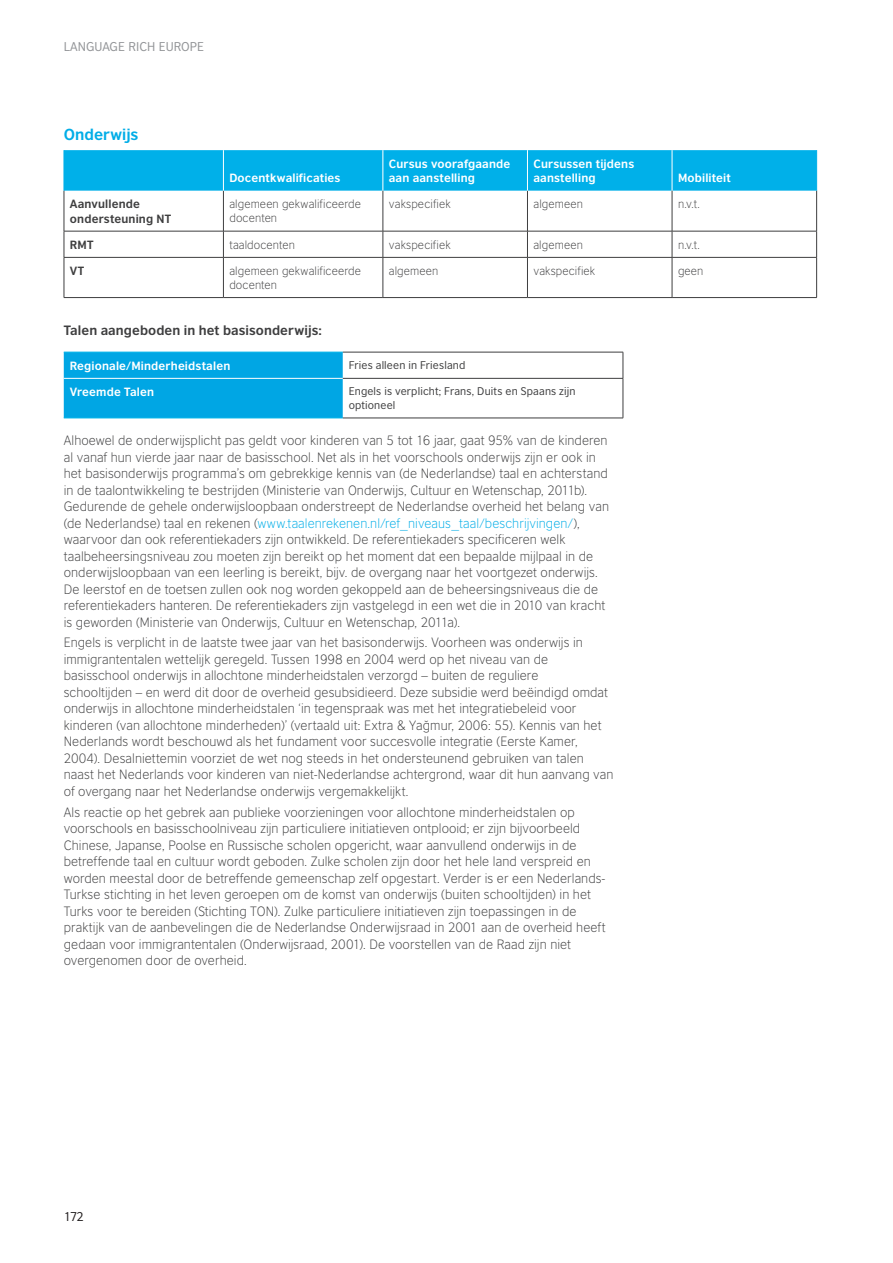
<style>
.page{position:relative;width:893px;height:1263px;background:#fff}
.page>*{position:absolute;margin:0;border:0;box-sizing:border-box;transform-origin:0 0}
.t1{font:700 15px "British Council Sans";letter-spacing:.005em;color:#00ade7}
.t2{font:300 12.75px/16.5px "British Council Sans";letter-spacing:.005em;color:#3e3e3f}
.t3{font:700 12.75px "British Council Sans";letter-spacing:.01em;color:#3e3e3f}
.t4{font:12px "British Council Sans";color:#939598}
.t5{font:12px "British Council Sans";color:#231f20}
.t6{font:300 11.25px/14.2px "British Council Sans";letter-spacing:.01em;color:#3e3e3f}
.t7{font:700 11.25px/14.2px "British Council Sans";letter-spacing:.01em;color:#fff}
.t8{font:700 11.25px/14.2px "British Council Sans";letter-spacing:.015em;color:#3e3e3f}
.t9{font:10.5px/14.2px "British Council Sans";letter-spacing:.015em;color:#3e3e3f}
.s1{color:#00ade7}
.s2{font-family:"British Council Sans CE"}
</style>
<div class="page">
<div style="left:65px;top:150px;width:751px;height:41px;background:#00b0e9"></div>
<hr style="left:527px;top:191px;width:1px;height:40px;background:#3e3e3f">
<hr style="left:672px;top:191px;width:1px;height:40px;background:#3e3e3f">
<hr style="left:816px;top:191px;width:1px;height:40px;background:#3e3e3f">
<hr style="left:383px;top:231px;width:144px;height:1px;background:#3e3e3f">
<hr style="left:527px;top:231px;width:145px;height:1px;background:#3e3e3f">
<svg style="left:527px;top:231px;width:1px;height:26px"></svg>
<hr style="left:672px;top:231px;width:145px;height:1px;background:#3e3e3f">
<svg style="left:672px;top:231px;width:1px;height:26px"></svg>
<svg style="left:816px;top:231px;width:1px;height:26px"></svg>
<hr style="left:383px;top:257px;width:144px;height:1px;background:#3e3e3f">
<hr style="left:527px;top:257px;width:145px;height:1px;background:#3e3e3f">
<hr style="left:527px;top:258px;width:1px;height:39px;background:#3e3e3f">
<hr style="left:672px;top:257px;width:145px;height:1px;background:#3e3e3f">
<hr style="left:672px;top:258px;width:1px;height:39px;background:#3e3e3f">
<hr style="left:816px;top:258px;width:1px;height:39px;background:#3e3e3f">
<hr style="left:383px;top:297px;width:144px;height:1px;background:#3e3e3f">
<hr style="left:527px;top:297px;width:145px;height:1px;background:#3e3e3f">
<hr style="left:672px;top:297px;width:145px;height:1px;background:#3e3e3f">
<hr style="left:527px;top:150px;width:1px;height:41px;background:#fff">
<hr style="left:64px;top:191px;width:1px;height:40px;background:#3e3e3f">
<hr style="left:223px;top:191px;width:1px;height:40px;background:#3e3e3f">
<hr style="left:383px;top:191px;width:1px;height:40px;background:#3e3e3f">
<hr style="left:64px;top:231px;width:159px;height:1px;background:#3e3e3f">
<svg style="left:64px;top:231px;width:1px;height:26px"></svg>
<hr style="left:223px;top:231px;width:160px;height:1px;background:#3e3e3f">
<svg style="left:223px;top:231px;width:1px;height:26px"></svg>
<svg style="left:383px;top:231px;width:1px;height:26px"></svg>
<hr style="left:64px;top:257px;width:159px;height:1px;background:#3e3e3f">
<hr style="left:64px;top:258px;width:1px;height:39px;background:#3e3e3f">
<hr style="left:223px;top:257px;width:160px;height:1px;background:#3e3e3f">
<hr style="left:223px;top:258px;width:1px;height:39px;background:#3e3e3f">
<hr style="left:383px;top:258px;width:1px;height:39px;background:#3e3e3f">
<hr style="left:64px;top:297px;width:159px;height:1px;background:#3e3e3f">
<hr style="left:223px;top:297px;width:160px;height:1px;background:#3e3e3f">
<hr style="left:223px;top:150px;width:1px;height:41px;background:#fff">
<hr style="left:382px;top:150px;width:1px;height:41px;background:#fff">
<hr style="left:64px;top:150px;width:1px;height:41px;background:#00b0e9">
<hr style="left:816px;top:150px;width:1px;height:41px;background:#00b0e9">
<hr style="left:672px;top:150px;width:1px;height:41px;background:#fff">
<div style="left:64px;top:353px;width:279px;height:65px;background:#00a6e4"></div>
<hr style="left:343px;top:352px;width:280px;height:1px;background:#3e3e3f">
<svg style="left:623px;top:352px;width:1px;height:26px"></svg>
<hr style="left:343px;top:378px;width:280px;height:1px;background:#3e3e3f">
<hr style="left:623px;top:378px;width:1px;height:40px;background:#3e3e3f">
<hr style="left:343px;top:418px;width:280px;height:1px;background:#3e3e3f">
<hr style="left:64px;top:378px;width:279px;height:1px;background:#fff">
<hr style="left:64px;top:352px;width:279px;height:1px;background:#00b5ea">
<hr style="left:64px;top:418px;width:279px;height:1px;background:#00b5ea">
<p class="t4" style="left:64px;top:39px;width:142px">LANGUAGE RICH EUROPE</p>
<p class="t1" style="left:64px;top:125px;width:76px">onderwijs</p>
<p class="t7" style="left:229px;top:171px;width:113px">docentkwalificaties</p>
<p class="t7" style="left:389px;top:156px;width:123px">cursus voorafgaande aan aanstelling</p>
<p class="t7" style="left:533px;top:156px;width:102px">cursussen tijdens aanstelling</p>
<p class="t7" style="left:678px;top:171px;width:54px">Mobiliteit</p>
<p class="t8" style="left:70px;top:197px;width:103px">aanvullende ondersteuning nt</p>
<p class="t6" style="left:229px;top:197px;width:133px">algemeen gekwalificeerde docenten</p>
<p class="t6" style="left:389px;top:197px;width:63px">vakspecifiek</p>
<p class="t6" style="left:533px;top:197px;width:51px">algemeen</p>
<p class="t6" style="left:678px;top:197px;width:23px">n.v.t.</p>
<p class="t8" style="left:70px;top:237px;width:25px">RMt</p>
<p class="t6" style="left:229px;top:237px;width:67px">taaldocenten</p>
<p class="t6" style="left:389px;top:237px;width:63px">vakspecifiek</p>
<p class="t6" style="left:533px;top:237px;width:51px">algemeen</p>
<p class="t6" style="left:678px;top:237px;width:23px">n.v.t.</p>
<p class="t8" style="left:70px;top:264px;width:16px">vt</p>
<p class="t6" style="left:229px;top:264px;width:133px">algemeen gekwalificeerde docenten</p>
<p class="t6" style="left:389px;top:264px;width:51px">algemeen</p>
<p class="t6" style="left:533px;top:264px;width:63px">vakspecifiek</p>
<p class="t6" style="left:678px;top:264px;width:27px">geen</p>
<p class="t3" style="left:64px;top:322px;width:260px">talen aangeboden in het basisonderwijs:</p>
<p class="t7" style="left:70px;top:358px;width:162px">Regionale/Minderheidstalen</p>
<p class="t9" style="left:349px;top:358px;width:118px">fries alleen in friesland</p>
<p class="t7" style="left:70px;top:385px;width:86px">vreemde talen</p>
<p class="t9" style="left:349px;top:384px;width:228px">Engels is verplicht; frans, Duits en Spaans zijn optioneel</p>
<p class="t2" style="left:64px;top:432px;width:547px">Alhoewel de onderwijsplicht pas geldt voor kinderen van 5 tot 16 jaar, gaat 95% van de kinderen al vanaf hun vierde jaar naar de basisschool. Net als in het voorschools onderwijs zijn er ook in het basisonderwijs programma’s om gebrekkige kennis van (de Nederlandse) taal en achterstand in de taalontwikkeling te bestrijden (Ministerie van Onderwijs, Cultuur en Wetenschap, 2011b).<br>Gedurende de gehele onderwijsloopbaan onderstreept de Nederlandse overheid het belang van (de Nederlandse) taal en rekenen (<span class="s1">www.taalenrekenen.nl/ref_niveaus_taal/beschrijvingen/</span>), waarvoor dan ook referentiekaders zijn ontwikkeld. De referentiekaders specificeren welk taalbeheersingsniveau zou moeten zijn bereikt op het moment dat een bepaalde mijlpaal in de onderwijsloopbaan van een leerling is bereikt, bijv. de overgang naar het voortgezet onderwijs.<br>De leerstof en de toetsen zullen ook nog worden gekoppeld aan de beheersingsniveaus die de referentiekaders hanteren. De referentiekaders zijn vastgelegd in een wet die in 2010 van kracht is geworden (Ministerie van Onderwijs, Cultuur en Wetenschap, 2011a).</p>
<p class="t2" style="left:64px;top:634px;width:551px">Engels is verplicht in de laatste twee jaar van het basisonderwijs. Voorheen was onderwijs in immigrantentalen wettelijk geregeld. Tussen 1998 en 2004 werd op het niveau van de basisschool onderwijs in allochtone minderheidstalen verzorgd – buiten de reguliere<br>schooltijden – en werd dit door de overheid gesubsidieerd. Deze subsidie werd beëindigd omdat onderwijs in allochtone minderheidstalen ‘in tegenspraak was met het integratiebeleid voor kinderen (van allochtone minderheden)’ (vertaald uit: Extra &amp; Ya<span class="s2">ğ</span>mur, 2006: 55). Kennis van het Nederlands wordt beschouwd als het fundament voor succesvolle integratie (Eerste Kamer, 2004). Desalniettemin voorziet de wet nog steeds in het ondersteunend gebruiken van talen naast het Nederlands voor kinderen van niet-Nederlandse achtergrond, waar dit hun aanvang van of overgang naar het Nederlandse onderwijs vergemakkelijkt.</p>
<p class="t2" style="left:64px;top:804px;width:543px">Als reactie op het gebrek aan publieke voorzieningen voor allochtone minderheidstalen op voorschools en basisschoolniveau zijn particuliere initiatieven ontplooid; er zijn bijvoorbeeld Chinese, Japanse, Poolse en Russische scholen opgericht, waar aanvullend onderwijs in de betreffende taal en cultuur wordt geboden. Zulke scholen zijn door het hele land verspreid en worden meestal door de betreffende gemeenschap zelf opgestart. Verder is er een Nederlands-Turkse stichting in het leven geroepen om de komst van onderwijs (buiten schooltijden) in het Turks voor te bereiden (Stichting TON). Zulke particuliere initiatieven zijn toepassingen in de praktijk van de aanbevelingen die de Nederlandse Onderwijsraad in 2001 aan de overheid heeft gedaan voor immigrantentalen (Onderwijsraad, 2001). De voorstellen van de Raad zijn niet overgenomen door de overheid.</p>
<p class="t5" style="left:64px;top:1210px;width:22px">172</p>
</div>
